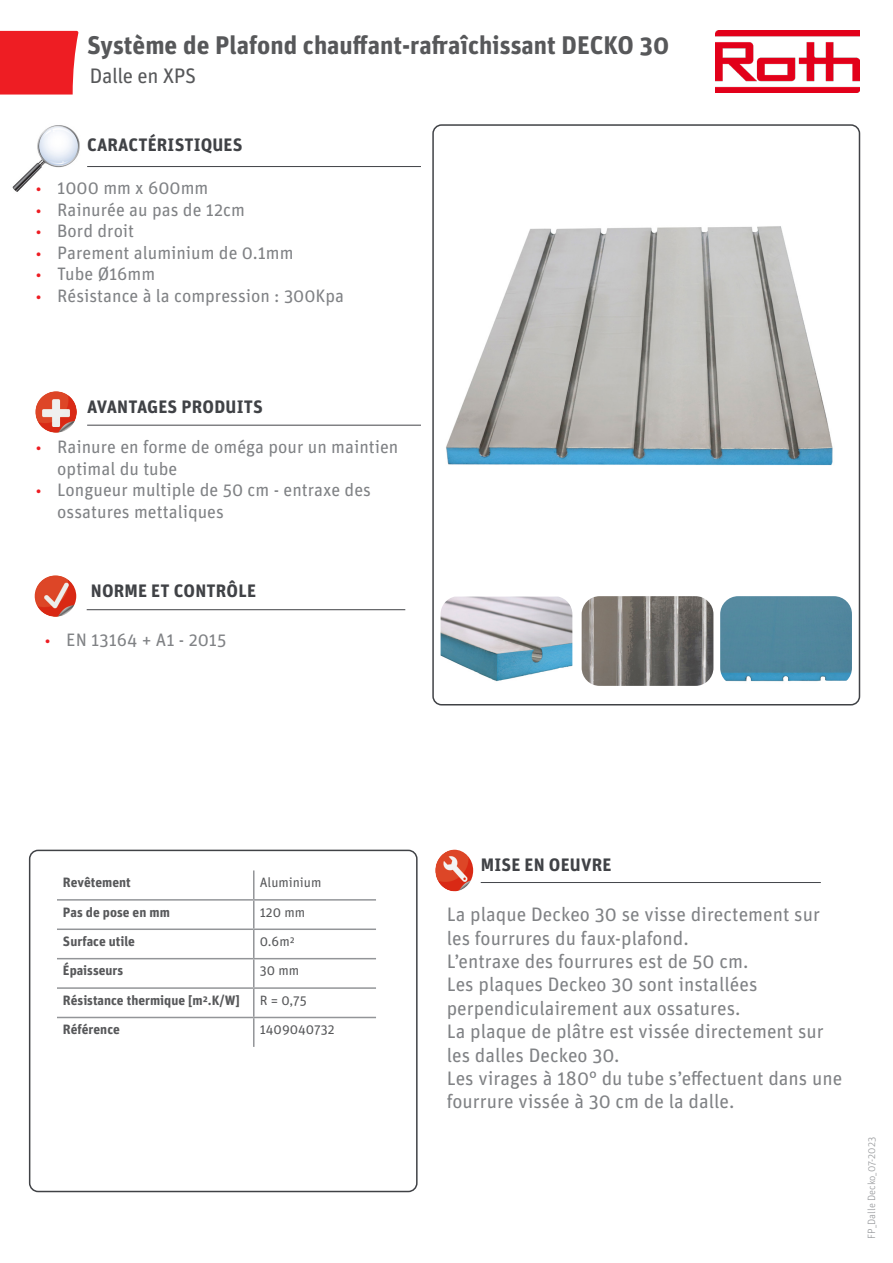
<style>
.page{position:relative;width:893px;height:1263px;background:#fff}
.page>*{position:absolute;margin:0;border:0;box-sizing:border-box;transform-origin:0 0}
.t1{font:700 25.5px "Unit OT";color:#57585a}
.t2{font:21px "Unit OT";letter-spacing:-.02em;color:#57585a}
.t3{font:19.5px/23.4px "Unit OT";color:#808285}
.t4{font:18px/21.6px "Unit OT";color:#808285}
.Titres{font:700 18px "Unit Pro";letter-spacing:.01em;color:#404246}
.Titres-2{font:700 18px "Unit OT";letter-spacing:.01em;color:#404246}
.t5{font:700 13.5px "Unit OT";color:#57585a}
.t6{font:13.5px "Unit OT";color:#57585a}
.t7{font:300 10.5px "Unit Pro";color:#939598}
.s1{font-family:"Myriad Pro";color:#ee1d23}
</style>
<div class="page">
<img style="left:715px;top:31px;width:144px;height:61px">
<svg style="left:0;top:31px;width:79px;height:64px;background:#ef2a30"></svg>
<hr style="left:87px;top:425px;width:334px;height:1px;background:#43454a">
<hr style="left:87px;top:166px;width:334px;height:1px;background:#404246">
<img style="left:12px;top:125px;width:68px;height:67px">
<img style="left:35px;top:391px;width:42px;height:42px;border-radius:20px">
<img style="left:446px;top:226px;width:387px;height:240px">
<div style="left:432px;top:124px;width:428px;height:581px;border:2px solid #404246;border-radius:9px"></div>
<div style="left:29px;top:850px;width:389px;height:342px;border:2px solid #404246;border-radius:9px"></div>
<hr style="left:87px;top:609px;width:318px;height:1px;background:#404246">
<img style="left:35px;top:575px;width:41px;height:42px;border-radius:20px">
<hr style="left:481px;top:882px;width:340px;height:1px;background:#43454a">
<img style="left:435px;top:850px;width:38px;height:41px">
<hr style="left:253px;top:870px;width:2px;height:29px;background:#939598">
<hr style="left:57px;top:899px;width:197px;height:2px;background:#939598">
<hr style="left:254px;top:899px;width:122px;height:2px;background:#939598">
<hr style="left:253px;top:901px;width:2px;height:27px;background:#939598">
<hr style="left:57px;top:928px;width:197px;height:2px;background:#939598">
<hr style="left:254px;top:928px;width:122px;height:2px;background:#939598">
<hr style="left:253px;top:930px;width:2px;height:28px;background:#939598">
<hr style="left:57px;top:958px;width:197px;height:1px;background:#939598">
<hr style="left:254px;top:958px;width:122px;height:1px;background:#939598">
<hr style="left:253px;top:959px;width:2px;height:28px;background:#939598">
<hr style="left:253px;top:989px;width:2px;height:28px;background:#939598">
<hr style="left:253px;top:1018px;width:2px;height:29px;background:#939598">
<hr style="left:57px;top:987px;width:197px;height:2px;background:#939598">
<hr style="left:254px;top:987px;width:122px;height:2px;background:#939598">
<hr style="left:57px;top:1017px;width:197px;height:1px;background:#939598">
<hr style="left:254px;top:1017px;width:122px;height:1px;background:#939598">
<img style="left:582px;top:596px;width:131px;height:90px">
<img style="left:720px;top:596px;width:132px;height:86px">
<img style="left:441px;top:597px;width:131px;height:85px">
<p class="t1" style="left:87px;top:28px;width:583px">Système de Plafond chauffant-rafraîchissant DECKO 30</p>
<p class="t2" style="left:90px;top:62px;width:108px">Dalle en XPS</p>
<p class="Titres" style="left:87px;top:131px;width:157px">CARACTÉRISTIQUES</p>
<p class="t4" style="left:36px;top:177px;width:174px"><span class="s1">•</span> 1000 mm x 600mm</p>
<p class="t4" style="left:36px;top:198px;width:210px"><span class="s1">•</span> Rainurée au pas de 12cm</p>
<p class="t4" style="left:36px;top:220px;width:100px"><span class="s1">•</span> Bord droit</p>
<p class="t4" style="left:36px;top:241px;width:259px"><span class="s1">•</span> Parement aluminium de 0.1mm</p>
<p class="t4" style="left:36px;top:263px;width:121px"><span class="s1">•</span> Tube Ø16mm</p>
<p class="t4" style="left:36px;top:285px;width:309px"><span class="s1">•</span> Résistance à la compression : 300Kpa</p>
<p class="Titres" style="left:87px;top:393px;width:177px">AVANTAGES PRODUITS</p>
<p class="t4" style="left:57px;top:436px;width:343px;text-indent:-21px"><span class="s1">•</span> Rainure en forme de oméga pour un maintien optimal du tube</p>
<p class="t4" style="left:57px;top:479px;width:315px;text-indent:-21px"><span class="s1">•</span> Longueur multiple de 50 cm - entraxe des ossatures mettaliques</p>
<p class="Titres-2" style="left:91px;top:578px;width:167px">NORME ET CONTRÔLE</p>
<p class="t4" style="left:45px;top:628px;width:183px"><span class="s1">•</span> EN 13164 + A1 - 2015</p>
<p class="t5" style="left:63px;top:874px;width:69px">Revêtement</p>
<p class="t6" style="left:260px;top:874px;width:63px">Aluminium</p>
<p class="t5" style="left:63px;top:903px;width:108px">Pas de pose en mm</p>
<p class="t6" style="left:260px;top:903px;width:47px">120 mm</p>
<p class="t5" style="left:63px;top:932px;width:74px">Surface utile</p>
<p class="t6" style="left:260px;top:933px;width:36px">0.6m²</p>
<p class="t5" style="left:63px;top:962px;width:62px">Épaisseurs</p>
<p class="t6" style="left:260px;top:962px;width:41px">30 mm</p>
<p class="t5" style="left:63px;top:991px;width:178px">Résistance thermique [m².K/W]</p>
<p class="t6" style="left:260px;top:991px;width:48px">R = 0,75</p>
<p class="t5" style="left:63px;top:1021px;width:58px">Référence</p>
<p class="t6" style="left:260px;top:1021px;width:76px">1409040732</p>
<p class="Titres-2" style="left:481px;top:853px;width:132px">MISE EN OEUVRE</p>
<p class="t3" style="left:447px;top:902px;width:375px">La plaque Deckeo 30 se visse directement sur les fourrures du faux-plafond.</p>
<p class="t3" style="left:447px;top:949px;width:303px">L’entraxe des fourrures est de 50 cm.</p>
<p class="t3" style="left:447px;top:972px;width:312px">Les plaques Deckeo 30 sont installées perpendiculairement aux ossatures.</p>
<p class="t3" style="left:447px;top:1019px;width:379px">La plaque de plâtre est vissée directement sur les dalles Deckeo 30.</p>
<p class="t3" style="left:447px;top:1066px;width:397px">Les virages à 180° du tube s’effectuent dans une fourrure vissée à 30 cm de la dalle.</p>
<p class="t7" style="left:865px;top:1239px;width:103px;rotate:-90deg">FP_Dalle Decko_07-2023</p>
</div>
